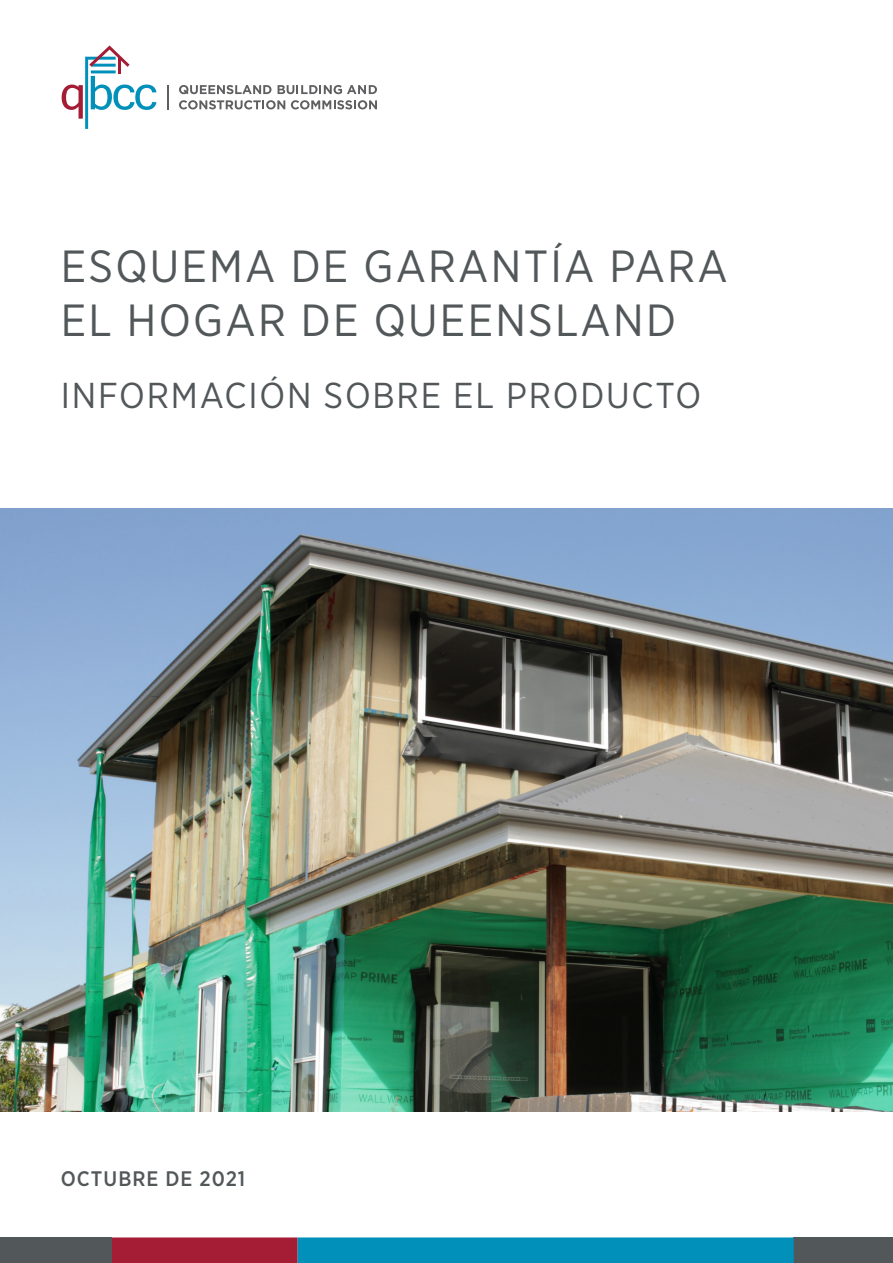
<style>
.page{position:relative;width:893px;height:1263px;background:#fff}
.page>*{position:absolute;margin:0;border:0;box-sizing:border-box;transform-origin:0 0}
.QBCC_Heading_large{font:45px/54px "Gotham Narrow";letter-spacing:.05em;color:#525759}
.QBCC_Heading_large-2{font:36px "Gotham Narrow";letter-spacing:.05em;color:#525759}
.t1{font:500 21px "Gotham Narrow";letter-spacing:.05em;color:#525759}
</style>
<div class="page">
<div style="left:794px;top:1237px;width:99px;height:26px;background:#525759"></div>
<svg style="left:112px;top:1237px;width:682px;height:26px;background:#307397"></svg>
<div style="left:0;top:1237px;width:112px;height:26px;background:#525759"></div>
<svg style="left:62px;top:45px;width:94px;height:84px"></svg>
<hr style="left:118px;top:58px;width:3px;height:15px;background:#a51d35">
<svg style="left:167px;top:85px;width:1px;height:24px"></svg>
<svg style="left:179px;top:85px;width:92px;height:9px"></svg>
<svg style="left:278px;top:85px;width:99px;height:9px"></svg>
<svg style="left:179px;top:100px;width:106px;height:9px"></svg>
<svg style="left:291px;top:100px;width:86px;height:9px"></svg>
<img style="left:0;top:508px;width:893px;height:604px">
<p class="QBCC_Heading_large" style="left:61px;top:238px;width:668px">ESQUEMA DE GARANTÍA PARA<br>EL HOGAR DE QUEENSLAND</p>
<p class="QBCC_Heading_large-2" style="left:61px;top:373px;width:642px">INFORMACIÓN SOBRE EL PRODUCTO</p>
<p class="t1" style="left:61px;top:1165px;width:186px">OCTUBRE DE 2021</p>
</div>
